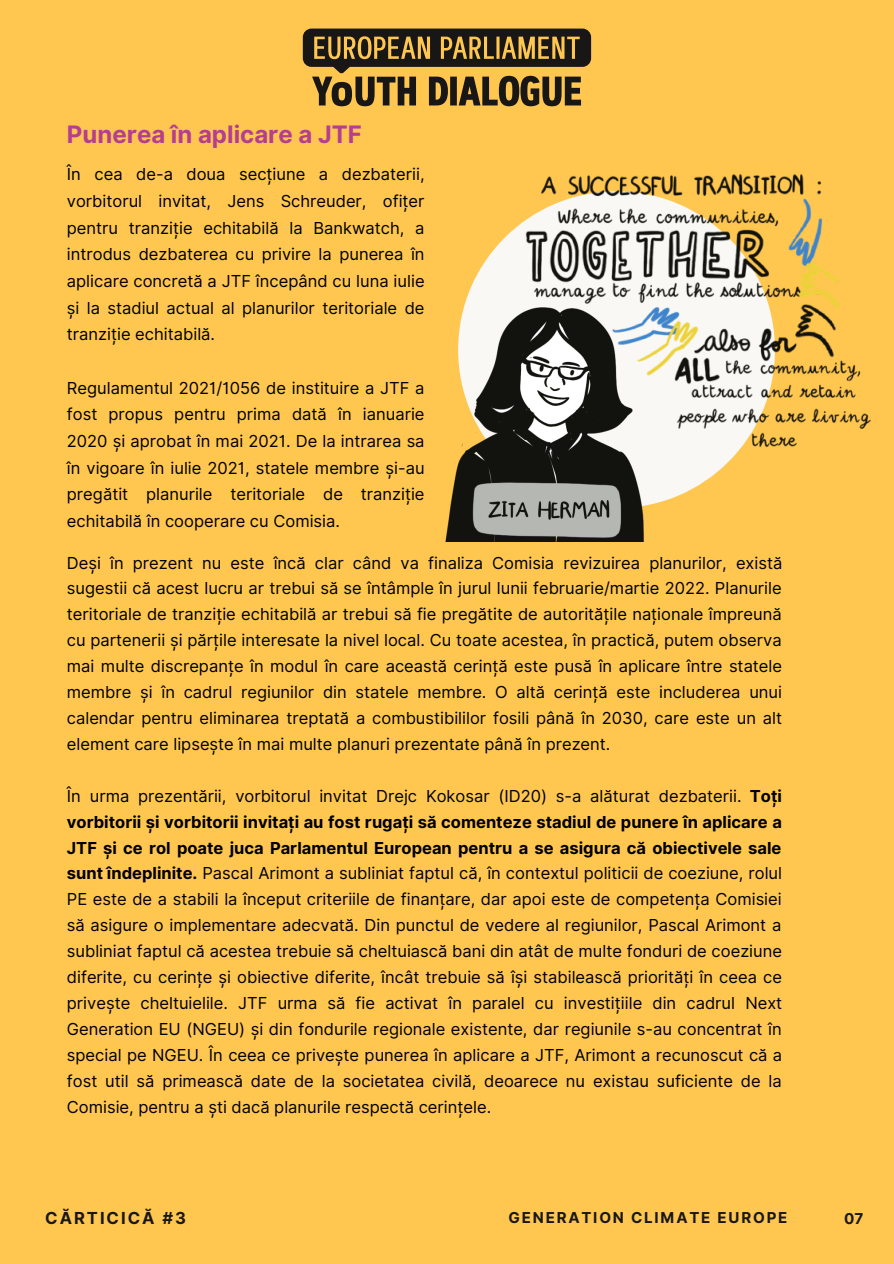
<style>
.page{position:relative;width:894px;height:1264px;background:#fff}
.page>*{position:absolute;margin:0;border:0;box-sizing:border-box;transform-origin:0 0}
.t1{font:700 24px "Inter";color:#b43e8f}
.t2{font:16.5px/26px "Inter";color:#000;text-align:justify}
.t3{font:700 16.5px "Inter";letter-spacing:.12em;color:#191716}
.t4{font:700 15px "Inter";letter-spacing:.12em;color:#191716}
.s1{font-weight:700}
</style>
<div class="page">
<div style="left:0;top:0;width:893px;height:1263px;background:#ffc750"></div>
<svg style="left:303px;top:29px;width:288px;height:77px"></svg>
<img style="left:484px;top:98px;width:387px;height:389px">
<img style="left:445px;top:267px;width:251px;height:274px">
<p class="t1" style="left:67px;top:120px;width:296px">Punerea în aplicare a JTF</p>
<p class="t2" style="left:67px;top:161px;width:359px;line-height:26.7px">În cea de-a doua secțiune a dezbaterii, vorbitorul invitat, Jens Schreuder, ofițer pentru tranziție echitabilă la Bankwatch, a introdus dezbaterea cu privire la punerea în aplicare concretă a JTF începând cu luna iulie și la stadiul actual al planurilor teritoriale de tranziție echitabilă.</p>
<p class="t2" style="left:67px;top:374px;width:359px;line-height:26.7px">Regulamentul 2021/1056 de instituire a JTF a fost propus pentru prima dată în ianuarie 2020 și aprobat în mai 2021. De la intrarea sa în vigoare în iulie 2021, statele membre și-au pregătit planurile teritoriale de tranziție echitabilă în cooperare cu Comisia.</p>
<p class="t2" style="left:67px;top:549px;width:716px">Deși în prezent nu este încă clar când va finaliza Comisia revizuirea planurilor, există sugestii că acest lucru ar trebui să se întâmple în jurul lunii februarie/martie 2022. Planurile teritoriale de tranziție echitabilă ar trebui să fie pregătite de autoritățile naționale împreună cu partenerii și părțile interesate la nivel local. Cu toate acestea, în practică, putem observa mai multe discrepanțe în modul în care această cerință este pusă în aplicare între statele membre și în cadrul regiunilor din statele membre. O altă cerință este includerea unui calendar pentru eliminarea treptată a combustibililor fosili până în 2030, care este un alt element care lipsește în mai multe planuri prezentate până în prezent.</p>
<p class="t2" style="left:67px;top:782px;width:716px">În urma prezentării, vorbitorul invitat Drejc Kokosar (ID20) s-a alăturat dezbaterii. <span class="s1">Toți vorbitorii și vorbitorii invitați au fost rugați să comenteze stadiul de punere în aplicare a JTF și ce rol poate juca Parlamentul European pentru a se asigura că obiectivele sale sunt îndeplinite.</span> Pascal Arimont a subliniat faptul că, în contextul politicii de coeziune, rolul PE este de a stabili la început criteriile de finanțare, dar apoi este de competența Comisiei să asigure o implementare adecvată. Din punctul de vedere al regiunilor, Pascal Arimont a subliniat faptul că acestea trebuie să cheltuiască bani din atât de multe fonduri de coeziune diferite, cu cerințe și obiective diferite, încât trebuie să își stabilească priorități în ceea ce privește cheltuielile. JTF urma să fie activat în paralel cu investițiile din cadrul Next Generation EU (NGEU) și din fondurile regionale existente, dar regiunile s-au concentrat în special pe NGEU. În ceea ce privește punerea în aplicare a JTF, Arimont a recunoscut că a fost util să primească date de la societatea civilă, deoarece nu existau suficiente de la Comisie, pentru a ști dacă planurile respectă cerințele.</p>
<p class="t3" style="left:45px;top:1208px;width:142px">CĂRTICICĂ #3</p>
<p class="t4" style="left:508px;top:1208px;width:280px">GENERATION CLIMATE EUROPE</p>
<p class="t4" style="left:844px;top:1209px;width:21px">07</p>
</div>
